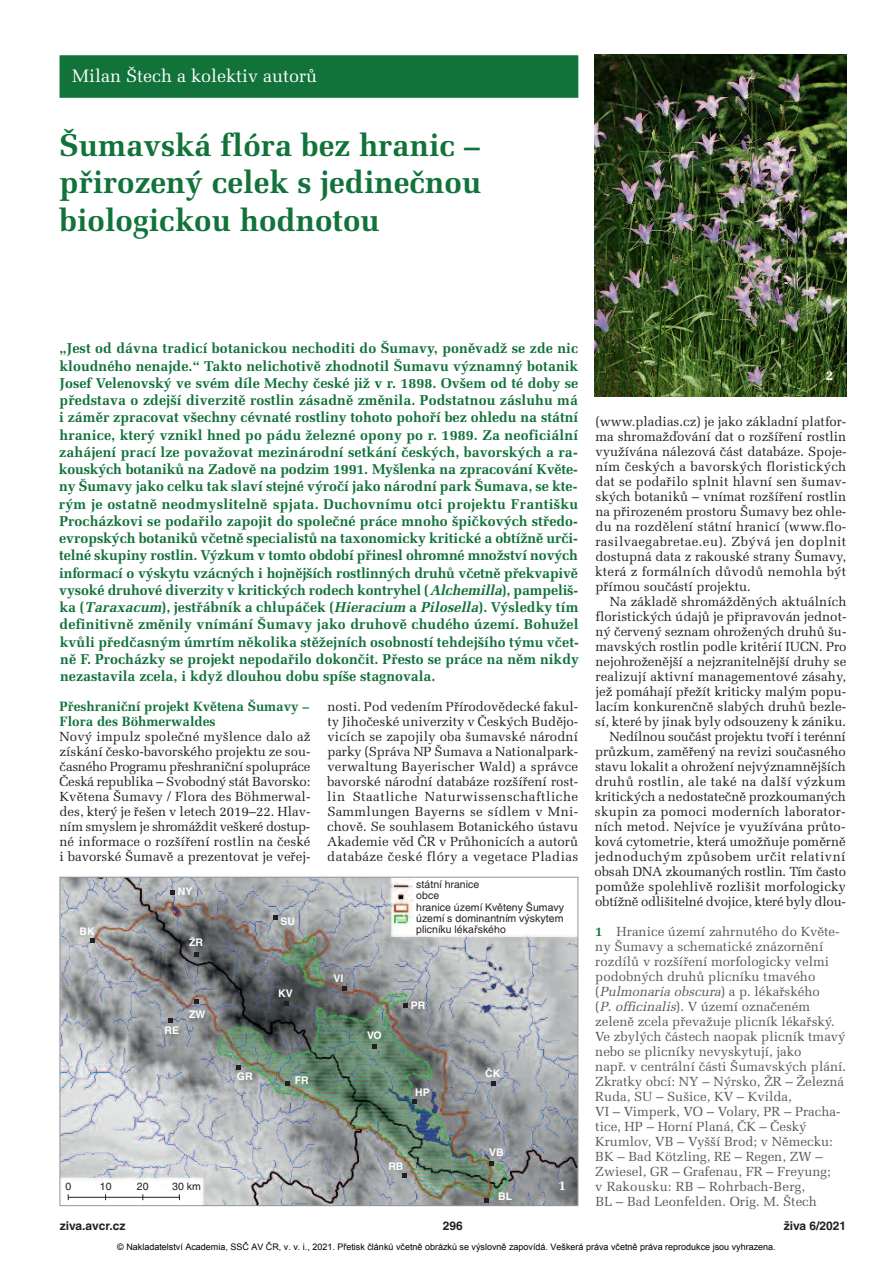
<style>
.page{position:relative;width:893px;height:1263px;background:#fff}
.page>*{position:absolute;margin:0;border:0;box-sizing:border-box;transform-origin:0 0}
.t1{font:700 31.5px/37.5px "Melior CE";color:#11723a;text-align:justify}
.t2{font:18px "Melior CE";color:#fff}
.t3{font:700 14.25px/17.2px "Melior CE";color:#11723a;text-align:justify}
.t4{font:700 13.5px/15px "Melior CE";color:#11723a}
.t5{font:700 13.5px "Melior CE";color:#fff}
.t6{font:13.2px/15px "Melior CE";color:#231f20;text-align:justify}
.t7{font:13.2px/15px "Melior CE";color:#57585a}
.t8{font:700 12px "Helvetica CE";color:#231f20}
.t9{font:10.5px/11.2px "Helvetica CE";letter-spacing:.005em;color:#231f20}
.t10{font:700 10.5px "Helvetica CE";color:#fff}
.t11{font:9px "Arial";color:#000}
.s1{font-style:italic}
.s2{font-weight:700;color:#11723a}
</style>
<div class="page">
<div style="left:60px;top:55px;width:518px;height:43px;background:#11723a"></div>
<img style="left:62px;top:879px;width:514px;height:325px">
<img style="left:595px;top:54px;width:252px;height:343px">
<hr style="left:68px;top:1197px;width:112px;height:1px;background:#231f20">
<svg style="left:90px;top:939px;width:4px;height:4px"></svg>
<svg style="left:168px;top:1018px;width:4px;height:4px"></svg>
<svg style="left:236px;top:1065px;width:4px;height:4px"></svg>
<svg style="left:372px;top:1044px;width:4px;height:4px"></svg>
<svg style="left:491px;top:1082px;width:4px;height:4px"></svg>
<svg style="left:412px;top:1099px;width:4px;height:4px"></svg>
<svg style="left:489px;top:1161px;width:4px;height:4px"></svg>
<svg style="left:194px;top:952px;width:4px;height:4px"></svg>
<svg style="left:274px;top:915px;width:4px;height:4px"></svg>
<svg style="left:285px;top:1001px;width:4px;height:5px"></svg>
<svg style="left:342px;top:986px;width:5px;height:5px"></svg>
<svg style="left:170px;top:890px;width:4px;height:4px"></svg>
<svg style="left:194px;top:999px;width:4px;height:4px"></svg>
<svg style="left:403px;top:1003px;width:4px;height:4px"></svg>
<svg style="left:285px;top:1081px;width:5px;height:5px"></svg>
<svg style="left:403px;top:1173px;width:4px;height:4px"></svg>
<svg style="left:484px;top:1198px;width:4px;height:5px"></svg>
<h2 class="t2" style="left:72px;top:70px;width:246px">Milan Štech a kolektiv autorů</h2>
<h1 class="t1" style="left:60px;top:130px;width:423px">Šumavská flóra bez hranic – přirozený celek s jedinečnou biologickou hodnotou</h1>
<p class="t3" style="left:59px;top:341px;width:522px">„Jest od dávna tradicí botanickou nechoditi do Šumavy, poněvadž se zde nic kloudného nenajde.“ Takto nelichotivě zhodnotil Šumavu významný botanik Josef Velenovský ve svém díle Mechy české již v r. 1898. Ovšem od té doby se představa o zdejší diverzitě rostlin zásadně změnila. Podstatnou zásluhu má i záměr zpracovat všechny cévnaté rostliny tohoto pohoří bez ohledu na státní hranice, který vznikl hned po pádu železné opony po r. 1989. Za neoficiální zahájení prací lze považovat mezinárodní setkání českých, bavorských a ra - kouských botaniků na Zadově na podzim 1991. Myšlenka na zpracování Květe&shy;ny Šumavy jako celku tak slaví stejné výročí jako národní park Šumava, se kte&shy;rým je ostatně neodmyslitelně spjata. Duchovnímu otci projektu Františku Procházkovi se podařilo zapojit do společné práce mnoho špičkových středo&shy;evropských botaniků včetně specialistů na taxonomicky kritické a obtížně urči&shy;telné skupiny rostlin. Výzkum v tomto období přinesl ohromné množství nových informací o výskytu vzácných i hojnějších rostlinných druhů včetně překvapivě vysoké druhové diverzity v kritických rodech kontryhel (<span class="s1">Alchemilla</span>), pampeliš - ka (<span class="s1">Taraxacum</span>), jestřábník a chlupáček (<span class="s1">Hieracium</span>a <span class="s1">Pilosella</span>). Výsledky tím definitivně změnily vnímání Šumavy jako druhově chudého území. Bohužel kvůli předčasným úmrtím několika stěžejních osobností tehdejšího týmu včet&shy;ně F. Procházky se projekt nepodařilo dokončit. Přesto se práce na něm nikdy nezastavila zcela, i když dlouhou dobu spíše stagnovala.</p>
<p class="t4" style="left:60px;top:701px;width:251px">Přeshraniční projekt Květena Šumavy –<br>Flora des Böhmerwaldes</p>
<p class="t6" style="left:59px;top:731px;width:253px">Nový impulz společné myšlence dalo až získání česko-bavorského projektu ze sou&shy;časného Programu přeshraniční spolupráce Česká republika – Svobodný stát Bavorsko:<br>Květena Šumavy / Flora des Böhmerwal&shy;des, který je řešen v letech 2019–22. Hlav&shy;ním smyslem je shromáždit veškeré dostup&shy;né informace o rozšíření rostlin na české i bavorské Šumavě a prezentovat je veřej-</p>
<p class="t10" style="left:79px;top:927px;width:17px">BK</p>
<p class="t10" style="left:178px;top:887px;width:16px">NY</p>
<p class="t10" style="left:189px;top:939px;width:15px">ŽR</p>
<p class="t10" style="left:165px;top:1026px;width:16px">RE</p>
<p class="t10" style="left:189px;top:1010px;width:18px">ZW</p>
<p class="t10" style="left:280px;top:917px;width:16px">SU</p>
<p class="t10" style="left:278px;top:989px;width:16px">KV</p>
<p class="t10" style="left:237px;top:1072px;width:17px">GR</p>
<p class="t10" style="left:295px;top:1076px;width:15px">FR</p>
<p class="t6" style="left:327px;top:701px;width:253px">nosti. Pod vedením Přírodovědecké fakul&shy;ty Jihočeské univerzity v Českých Budějo - vicích se zapojily oba šumavské národní parky (Správa NP Šumava a Nationalpark - verwaltung Bayerischer Wald) a správce bavorské národní databáze rozšíření rost&shy;lin Staatliche Naturwissenschaftliche Sammlungen Bayerns se sídlem v Mni&shy;chově. Se souhlasem Botanického ústavu Akademie věd ČR v Průhonicích a autorů databáze české flóry a vegetace Pladias</p>
<p class="t10" style="left:334px;top:974px;width:11px">VI</p>
<p class="t10" style="left:367px;top:1032px;width:16px">VO</p>
<p class="t9" style="left:416px;top:880px;width:149px">státní hranice<br>obce<br>hranice území Květeny Šumavy území s dominantním výskytem plicníku lékařského</p>
<p class="t10" style="left:411px;top:1001px;width:16px">PR</p>
<p class="t10" style="left:415px;top:1088px;width:16px">HP</p>
<p class="t10" style="left:485px;top:1069px;width:17px">ČK</p>
<p class="t9" style="left:66px;top:1182px;width:7px">0</p>
<p class="t9" style="left:100px;top:1182px;width:13px">10</p>
<p class="t9" style="left:137px;top:1182px;width:13px">20</p>
<p class="t9" style="left:172px;top:1182px;width:30px">30 km</p>
<p class="t10" style="left:388px;top:1162px;width:17px">RB</p>
<p class="t10" style="left:489px;top:1148px;width:16px">VB</p>
<p class="t10" style="left:498px;top:1193px;width:15px">BL</p>
<p class="t5" style="left:559px;top:1180px;width:9px">1</p>
<p class="t5" style="left:826px;top:370px;width:9px">2</p>
<p class="t6" style="left:595px;top:416px;width:253px">(www.pladias.cz) je jako základní platfor&shy;ma shromažďování dat o rozšíření rostlin využívána nálezová část databáze. Spoje&shy;ním českých a bavorských floristických dat se podařilo splnit hlavní sen šumav&shy;ských botaniků – vnímat rozšíření rostlin na přirozeném prostoru Šumavy bez ohle&shy;du na rozdělení státní hranicí (www.flo&shy;rasilvaegabretae.eu). Zbývá jen doplnit dostupná data z rakouské strany Šumavy, která z formálních důvodů ne mohla být přímou součástí projektu.</p>
<p class="t6" style="left:595px;top:596px;width:253px;text-align:right">Na základě shromážděných aktuálních floristických údajů je připravován jednot - ný červený seznam ohrožených druhů šu - mavských rostlin podle kritérií IUCN. Pro nejohroženější a nejzranitelnější druhy se realizují aktivní managementové zásahy, jež pomáhají přežít kriticky malým popu&shy;lacím konkurenčně slabých druhů bezle&shy;sí, které by jinak byly odsouzeny k zániku.<br>Nedílnou součást projektu tvoří i terénní průzkum, zaměřený na revizi současného stavu lokalit a ohrožení nejvýznamnějších druhů rostlin, ale také na další výzkum kritických a nedostatečně prozkoumaných skupin za pomoci moderních laborator&shy;ních metod. Nejvíce je využívána průto&shy;ková cytometrie, která umožňuje poměrně jednoduchým způsobem určit relativní obsah DNA zkoumaných rostlin. Tím často pomůže spolehlivě rozlišit morfologicky obtížně odlišitelné dvojice, které byly dlou-</p>
<p class="t7" style="left:595px;top:926px;width:252px"><span class="s2">1</span> Hranice území zahrnutého do Květe&shy;ny Šumavy a schematické znázornění rozdílů v rozšíření morfologicky velmi podobných druhů plicníku tmavého<br>( <span class="s1">Pulmonaria obscura</span>) a p . l é k a ř s k é h o<br>(<span class="s1">P. officinalis</span>). V území označeném zeleně zcela převažuje plicník lékařský.<br>Ve zbylých částech naopak plicník tmavý nebo se plicníky nevyskytují, jako<br>např. v centrální části Šumavských plání.<br>Zkratky obcí: NY – Nýrsko, ŽR – Železná Ruda, SU – Sušice, KV – Kvilda,<br>VI – Vimperk, VO – Volary, PR – Pracha&shy;tice, HP – Horní Planá, ČK – Český Krumlov, VB – Vyšší Brod; v Německu:<br>BK – Bad Kötzling, RE – Regen, ZW – Zwiesel, GR – Grafenau, FR – Freyung;<br>v Rakousku: RB – Rohrbach-Berg,<br>BL – Bad Leonfelden. Orig. M. Štech</p>
<p class="t8" style="left:60px;top:1221px;width:67px">ziva.avcr.cz</p>
<p class="t8" style="left:443px;top:1221px;width:22px">296</p>
<p class="t8" style="left:784px;top:1221px;width:64px">živa 6/2021</p>
<p class="t11" style="left:117px;top:1241px;width:660px">© Nakladatelství Academia, SSČ AV ČR, v. v. i., 2021. Přetisk článků včetně obrázků se výslovně zapovídá. Veškerá práva včetně práva reprodukce jsou vyhrazena.</p>
</div>
